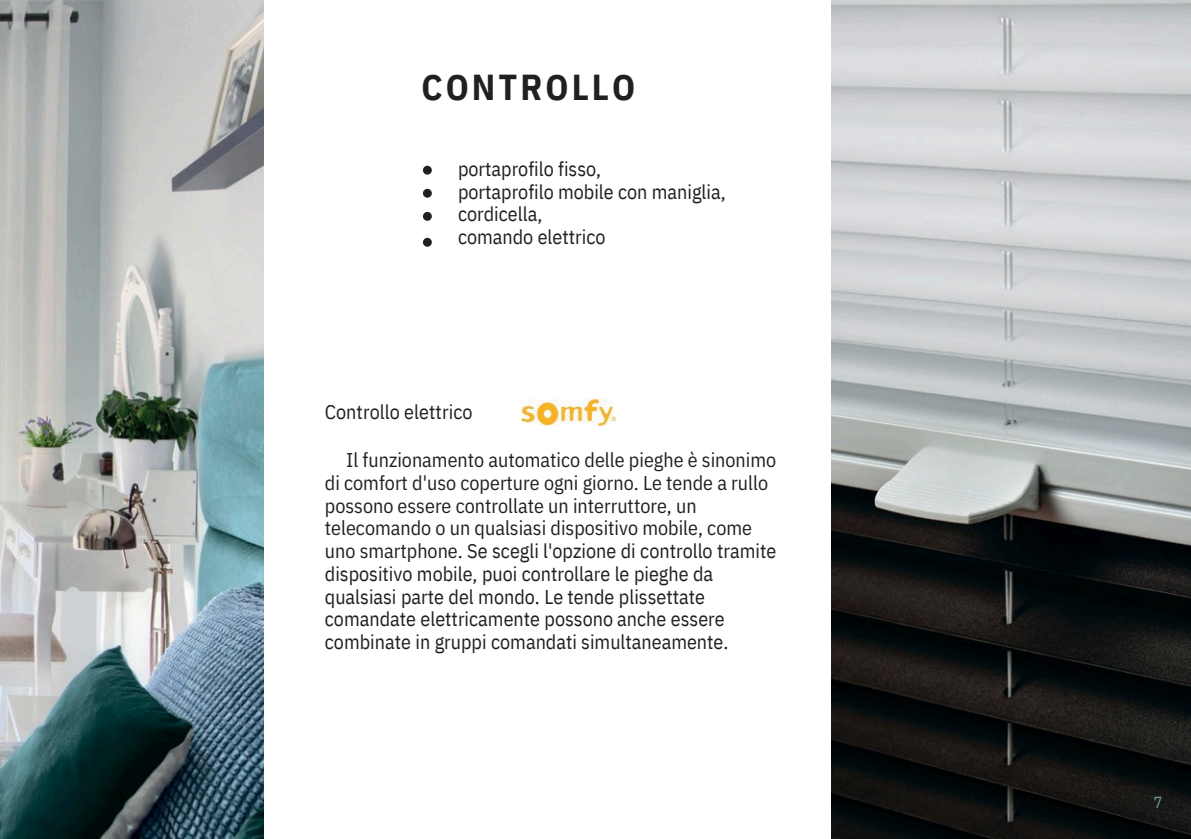
<style>
.page{position:relative;width:1191px;height:839px;background:#fff}
.page>*{position:absolute;margin:0;border:0;box-sizing:border-box;transform-origin:0 0}
.t1{font:700 36px "IBM Plex Sans Cond";letter-spacing:.085em;color:#231f20}
.t2{font:20px/22.6px "IBM Plex Sans Cond";color:#231f20}
.t3{font:16px "IBM Plex Sans Cond";color:#6b959f}
</style>
<div class="page">
<img style="left:831px;top:0;width:360px;height:838px">
<div style="left:423px;top:166px;width:9px;height:9px;background:#231f20;border-radius:50%"></div>
<div style="left:423px;top:189px;width:9px;height:9px;background:#231f20;border-radius:50%"></div>
<div style="left:423px;top:212px;width:9px;height:9px;background:#231f20;border-radius:50%"></div>
<div style="left:423px;top:238px;width:9px;height:9px;background:#231f20;border-radius:50%"></div>
<img style="left:521px;top:400px;width:95px;height:25px">
<img style="left:0;top:0;width:264px;height:838px">
<p class="t1" style="left:422px;top:63px;width:215px">CONTROLLO</p>
<p class="t2" style="left:458px;top:158px;width:269px">portaprofilo fisso,<br>portaprofilo mobile con maniglia, cordicella,<br>comando elettrico</p>
<p class="t2" style="left:325px;top:400px;width:149px">Controllo elettrico</p>
<p class="t2" style="left:325px;top:447px;width:453px;text-indent:21px">Il funzionamento automatico delle pieghe è sinonimo di comfort d'uso coperture ogni giorno. Le tende a rullo possono essere controllate un interruttore, un telecomando o un qualsiasi dispositivo mobile, come uno smartphone. Se scegli l'opzione di controllo tramite dispositivo mobile, puoi controllare le pieghe da qualsiasi parte del mondo. Le tende plissettate comandate elettricamente possono anche essere combinate in gruppi comandati simultaneamente.</p>
<p class="t3" style="left:1154px;top:791px;width:10px">7</p>
</div>
